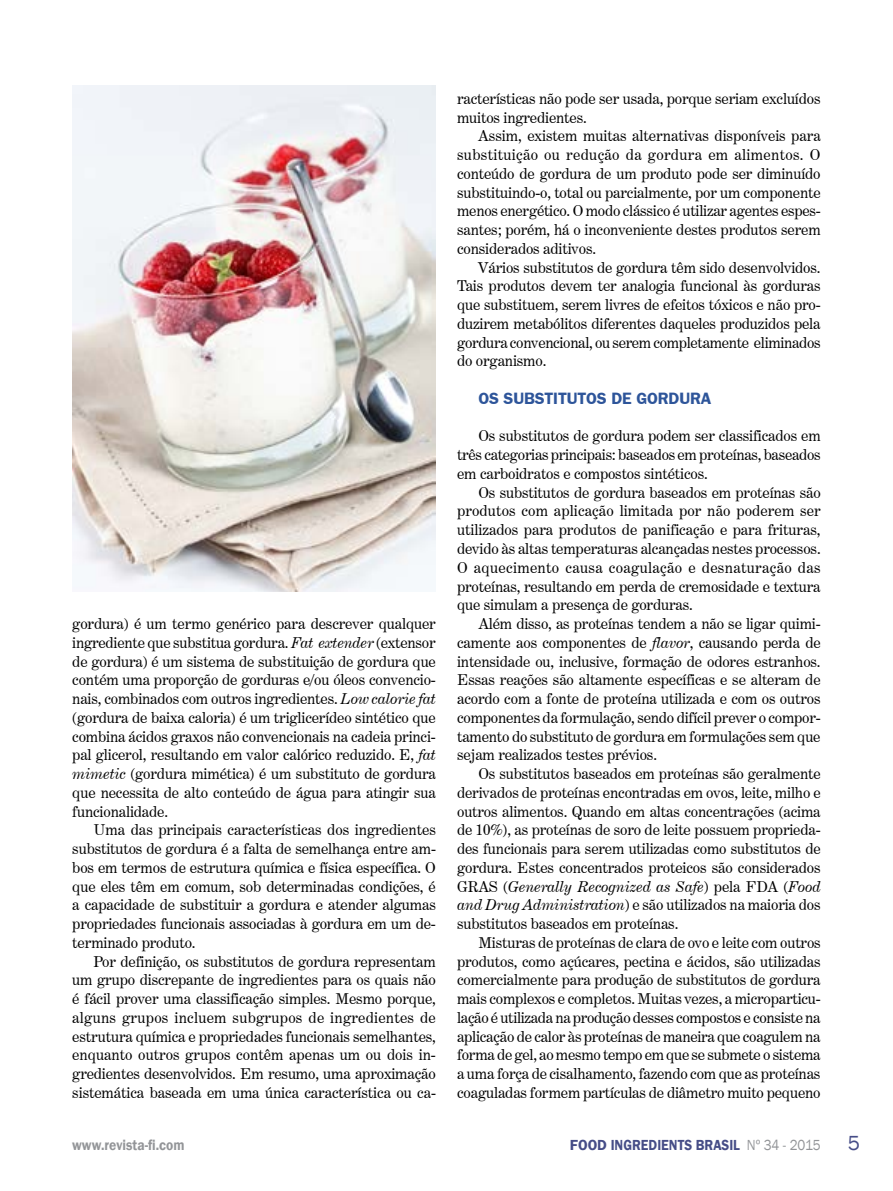
<style>
.page{position:relative;width:893px;height:1191px;background:#fff}
.page>*{position:absolute;margin:0;border:0;box-sizing:border-box;transform-origin:0 0}
.t1{font:21px "Franklin Gothic";color:#464d87}
.t2{font:700 16.5px "Frankfurt Gothic";letter-spacing:-.01em;color:#2e559a}
.t3{font:15px/18.8px "Century Expanded BT";letter-spacing:-.01em;color:#000;text-align:justify}
.t4{font:600 15px "Franklin Gothic";color:#464d87}
.t5{font:600 15px "Franklin Gothic";color:#939598;scale:.9 1}
.s1{font-style:italic}
.s2{font-weight:400;color:#939598}
</style>
<div class="page">
<img style="left:72px;top:85px;width:364px;height:506px">
<p class="t3" style="left:72px;top:614px;width:365px">gordura) é um termo genérico para descrever qualquer ingrediente que substitua gordura. <span class="s1">Fat extender</span> (extensor de gordura) é um sistema de substituição de gordura que contém uma proporção de gorduras e/ou óleos convencio&shy;nais, combinados com outros ingredientes. <span class="s1">Low calorie fat </span>(gordura de baixa caloria) é um triglicerídeo sintético que combina ácidos graxos não convencionais na cadeia princi&shy;pal glicerol, resultando em valor calórico reduzido. E, <span class="s1">fat mimetic</span> (gordura mimética) é um substituto de gordura que necessita de alto conteúdo de água para atingir sua funcionalidade.</p>
<p class="t3" style="left:72px;top:820px;width:365px;text-indent:21px">Uma das principais características dos ingredientes substitutos de gordura é a falta de semelhança entre am&shy;bos em termos de estrutura química e física específica. O que eles têm em comum, sob determinadas condições, é a capacidade de substituir a gordura e atender algumas propriedades funcionais associadas à gordura em um de&shy;terminado produto.</p>
<p class="t3" style="left:72px;top:951px;width:365px;text-indent:21px">Por definição, os substitutos de gordura representam um grupo discrepante de ingredientes para os quais não é fácil prover uma classificação simples. Mesmo porque, alguns grupos incluem subgrupos de ingredientes de estrutura química e propriedades funcionais semelhantes, enquanto outros grupos contêm apenas um ou dois in&shy;gredientes desenvolvidos. Em resumo, uma aproximação sistemática baseada em uma única característica ou ca-</p>
<p class="t3" style="left:457px;top:89px;width:365px">racterísticas não pode ser usada, porque seriam excluídos muitos ingredientes.</p>
<p class="t3" style="left:457px;top:126px;width:365px;text-indent:21px">Assim, existem muitas alternativas disponíveis para substituição ou redução da gordura em alimentos. O conteúdo de gordura de um produto pode ser diminuído substituindo-o, total ou parcialmente, por um componente menos energético. O modo clássico é utilizar agentes espes&shy;santes; porém, há o inconveniente destes produtos serem considerados aditivos.</p>
<p class="t3" style="left:457px;top:258px;width:365px;text-indent:21px">Vários substitutos de gordura têm sido desenvolvidos.<br>Tais produtos devem ter analogia funcional às gorduras que substituem, serem livres de efeitos tóxicos e não pro&shy;duzirem metabólitos diferentes daqueles produzidos pela gordura convencional, ou serem completamente eliminados do organismo.</p>
<p class="t2" style="left:478px;top:388px;width:235px">OS SUBSTITUTOS DE GORDURA</p>
<p class="t3" style="left:457px;top:426px;width:365px;text-indent:21px">Os substitutos de gordura podem ser classificados em três categorias principais: baseados em proteínas, baseados em carboidratos e compostos sintéticos.</p>
<p class="t3" style="left:457px;top:483px;width:365px;text-indent:21px">Os substitutos de gordura baseados em proteínas são produtos com aplicação limitada por não poderem ser utilizados para produtos de panificação e para frituras, devido às altas temperaturas alcançadas nestes processos.<br>O aquecimento causa coagulação e desnaturação das proteínas, resultando em perda de cremosidade e textura que simulam a presença de gorduras.</p>
<p class="t3" style="left:457px;top:614px;width:365px;text-indent:21px">Além disso, as proteínas tendem a não se ligar quimi&shy;camente aos componentes de <span class="s1">flavor</span>, causando perda de intensidade ou, inclusive, formação de odores estranhos.<br>Essas reações são altamente específicas e se alteram de acordo com a fonte de proteína utilizada e com os outros componentes da formulação, sendo difícil prever o compor&shy;tamento do substituto de gordura em formulações sem que sejam realizados testes prévios.</p>
<p class="t3" style="left:457px;top:764px;width:365px;text-indent:21px">Os substitutos baseados em proteínas são geralmente derivados de proteínas encontradas em ovos, leite, milho e outros alimentos. Quando em altas concentrações (acima de 10%), as proteínas de soro de leite possuem proprieda&shy;des funcionais para serem utilizadas como substitutos de gordura. Estes concentrados proteicos são considerados GRAS (<span class="s1">Generally Recognized as Safe</span>) pela FDA (<span class="s1">Food and Drug Administration</span>) e são utilizados na maioria dos substitutos baseados em proteínas.</p>
<p class="t3" style="left:457px;top:933px;width:365px;text-indent:21px">Misturas de proteínas de clara de ovo e leite com outros produtos, como açúcares, pectina e ácidos, são utilizadas comercialmente para produção de substitutos de gordura mais complexos e completos. Muitas vezes, a microparticu&shy;lação é utilizada na produção desses compostos e consiste na aplicação de calor às proteínas de maneira que coagulem na forma de gel, ao mesmo tempo em que se submete o sistema a uma força de cisalhamento, fazendo com que as proteínas coaguladas formem partículas de diâmetro muito pequeno</p>
<p class="t5" style="left:72px;top:1135px;width:126px">www.revista-fi.com</p>
<p class="t4" style="left:570px;top:1135px;width:252px">FOOD INGREDIENTS BRASIL <span class="s2">Nº 34 - 2015</span></p>
<h1 class="t1" style="left:848px;top:1130px;width:14px">5</h1>
</div>
